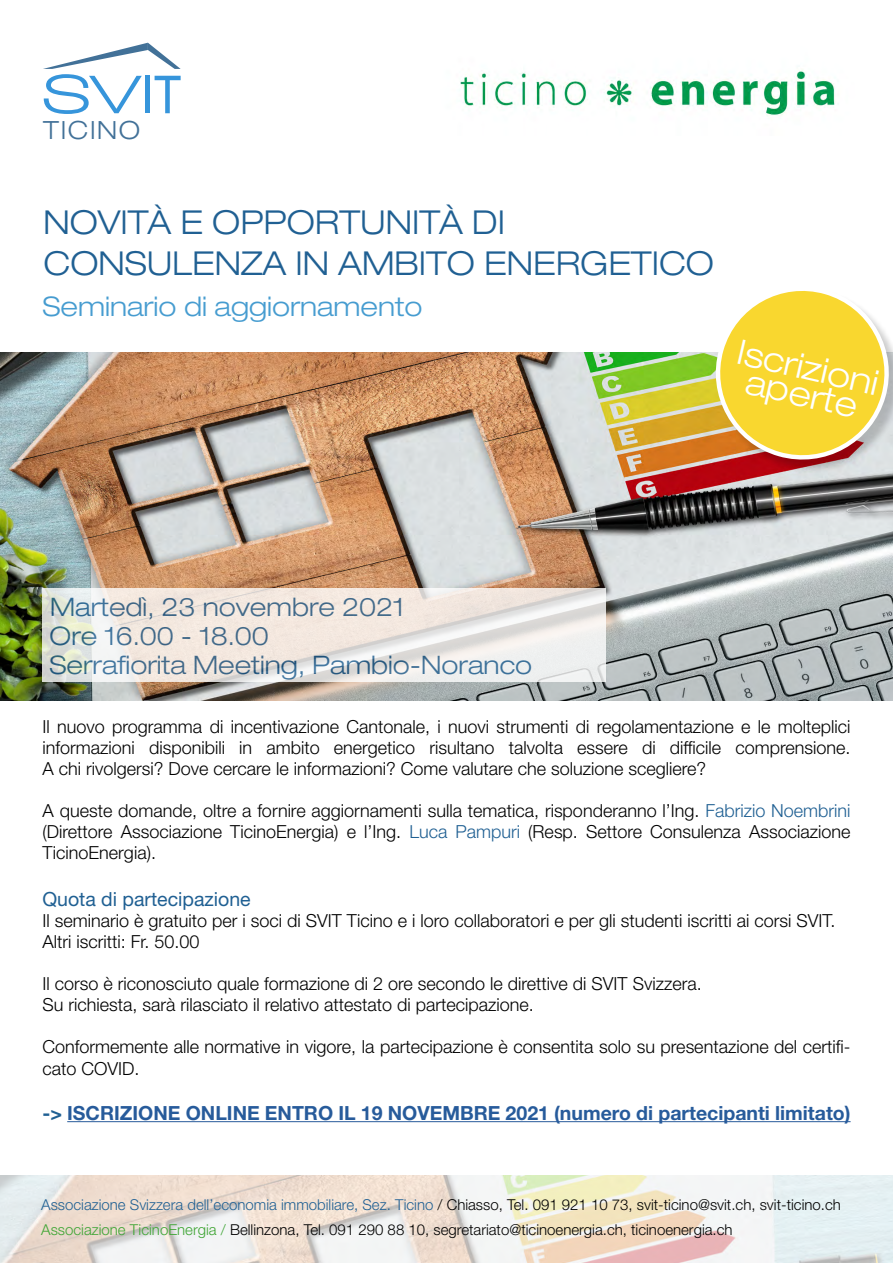
<style>
.page{position:relative;width:893px;height:1263px;background:#fff}
.page>*{position:absolute;margin:0;border:0;box-sizing:border-box;transform-origin:0 0}
.t1{font:300 expanded 34.5px/27px "Helvetica Neue LT Std";color:#fff;text-align:center}
.t2{font:300 expanded 33px/40.5px "Helvetica Neue LT Std";color:#206093}
.t3{font:300 expanded 27px "Helvetica Neue LT Std";color:#469cd0}
.t4{font:300 expanded 25.5px/29px "Helvetica Neue LT Std";color:#206093}
.t5{font:300 expanded 25.05px "Helvetica Neue LT Std";letter-spacing:.065em;color:#427198}
.t6{font:700 19.5px "Helvetica Neue LT Std";color:#275b9b}
.t7{font:19.5px "Helvetica Neue LT Std";color:#206093}
.t8{font:300 18px/21px "Helvetica Neue LT Std";color:#000}
.t9{font:300 15px "Helvetica Neue LT Std";color:#000}
.s1{color:#206093}
.s2{color:#3fa535}
</style>
<div class="page">
<img style="left:0;top:1176px;width:893px;height:87px">
<img style="left:0;top:352px;width:893px;height:348px">
<svg style="left:43px;top:43px;width:138px;height:71px"></svg>
<div style="left:718px;top:288px;width:175px;height:185px;background:#000;opacity:.2"></div>
<svg style="left:703px;top:288px;width:190px;height:179px"></svg>
<img style="left:460px;top:70px;width:375px;height:46px">
<svg style="left:43px;top:589px;width:563px;height:93px;fill:#f1e9e0"></svg>
<hr style="left:67px;top:1121px;width:784px;height:1px;background:#275b9b">
<h3 class="t5" style="left:43px;top:116px;width:98px">TICINO</h3>
<h2 class="t2" style="left:44px;top:202px;width:672px">NOVITÀ E OPPORTUNITÀ DI<br>CONSULENZA IN AMBITO ENERGETICO</h2>
<h3 class="t3" style="left:43px;top:290px;width:382px">Seminario di aggiornamento</h3>
<h1 class="t1" style="left:741px;top:337px;width:145px;rotate:13deg">Iscrizioni aperte</h1>
<h3 class="t4" style="left:50px;top:592px;width:484px">Martedì, 23 novembre 2021<br>Ore 16.00 - 18.00<br>Serrafiorita Meeting, Pambio-Noranco</h3>
<p class="t8" style="left:43px;top:716px;width:809px;text-align:justify">Il nuovo programma di incentivazione Cantonale, i nuovi strumenti di regolamentazione e le molteplici informazioni disponibili in ambito energetico risultano talvolta essere di difficile comprensione.<br>A chi rivolgersi? Dove cercare le informazioni? Come valutare che soluzione scegliere?</p>
<p class="t8" style="left:43px;top:800px;width:809px;text-align:justify">A queste domande, oltre a fornire aggiornamenti sulla tematica, risponderanno l’Ing. <span class="s1">Fabrizio Noembrini </span>(Direttore Associazione TicinoEnergia) e l’Ing. <span class="s1">Luca Pampuri</span> (Resp. Settore Consulenza Associazione TicinoEnergia).</p>
<p class="t7" style="left:42px;top:887px;width:210px">Quota di partecipazione</p>
<p class="t8" style="left:42px;top:910px;width:794px">Il seminario è gratuito per i soci di SVIT Ticino e i loro collaboratori e per gli studenti iscritti ai corsi SVIT.<br>Altri iscritti: Fr. 50.00</p>
<p class="t8" style="left:42px;top:973px;width:661px">Il corso è riconosciuto quale formazione di 2 ore secondo le direttive di SVIT Svizzera.<br>Su richiesta, sarà rilasciato il relativo attestato di partecipazione.</p>
<p class="t8" style="left:42px;top:1035px;width:810px;line-height:21.6px">Conformemente alle normative in vigore, la partecipazione è consentita solo su presentazione del certifi&shy;cato COVID.</p>
<p class="t6" style="left:42px;top:1101px;width:810px"><span class="s1">-&gt;</span> ISCRIZIONE ONLINE ENTRO IL 19 NOVEMBRE 2021 (numero di partecipanti limitato)</p>
<p class="t9" style="left:41px;top:1196px;width:801px"><span class="s1">Associazione Svizzera dell’economia immobiliare, Sez. Ticino</span> / Chiasso, Tel. 091 921 10 73, svit-ticino@svit.ch, svit-ticino.ch</p>
<p class="t9" style="left:41px;top:1220px;width:693px"><span class="s2">Associazione TicinoEnergia /</span> Bellinzona, Tel. 091 290 88 10, segretariato@ticinoenergia.ch, ticinoenergia.ch</p>
</div>
